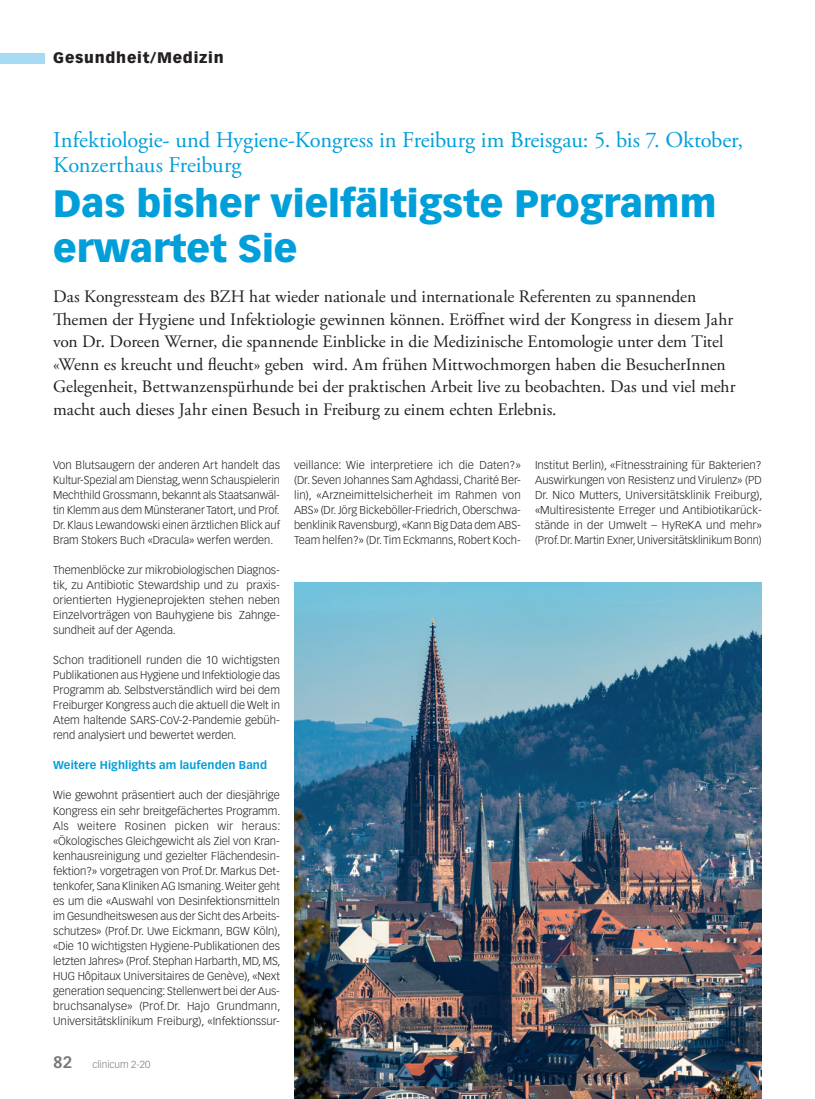
<style>
.page{position:relative;width:815px;height:1099px;background:#fff}
.page>*{position:absolute;margin:0;border:0;box-sizing:border-box;transform-origin:0 0}
.Titel_GM{font:900 37.5px/45px "Vectora LT Std";color:#009fda}
.Obertitel_GM{font:22.5px/25px "Adobe Garamond Pro";letter-spacing:-.005em;color:#009fda}
.Lead{font:17.5px/22.5px "Adobe Garamond Pro";letter-spacing:-.005em;color:#231f20}
.t1{font:900 15px "Vectora LT Std";letter-spacing:.05em;color:#231f20}
.Lauftext{font:300 11.25px/15px "Vectora LT Std";color:#231f20;text-align:justify}
.ZT_GM{font:700 11.25px "Vectora LT Std";letter-spacing:.005em;color:#009fda}
.t2{font:300 10px "Vectora LT Std";color:#76787b}
.s1{font-weight:700;font-size:16.25px}
</style>
<div class="page">
<div style="left:0;top:53px;width:45px;height:10px;background:#a5daf2"></div>
<img style="left:294px;top:582px;width:468px;height:516px">
<h3 class="t1" style="left:53px;top:49px;width:172px">Gesundheit/Medizin</h3>
<p class="Obertitel_GM" style="left:53px;top:128px;width:691px">Infektiologie- und Hygiene-Kongress in Freiburg im Breisgau: 5. bis 7. Oktober,<br>Konzerthaus Freiburg</p>
<p class="Titel_GM" style="left:53px;top:180px;width:665px">Das bisher vielfältigste Programm erwartet Sie</p>
<p class="Lead" style="left:53px;top:286px;width:684px">Das Kongressteam des BZH hat wieder nationale und internationale Referenten zu spannenden Themen der Hygiene und Infektiologie gewinnen können. Eröffnet wird der Kongress in diesem Jahr von Dr. Doreen Werner, die spannende Einblicke in die Medizinische Entomologie unter dem Titel «Wenn es kreucht und fleucht» geben wird. Am frühen Mittwochmorgen haben die BesucherInnen Gelegenheit, Bettwanzenspürhunde bei der praktischen Arbeit live zu beobachten. Das und viel mehr macht auch dieses Jahr einen Besuch in Freiburg zu einem echten Erlebnis.</p>
<p class="Lauftext" style="left:53px;top:458px;width:228px">Von Blutsaugern der anderen Art handelt das Kultur-Spezial am Dienstag, wenn Schauspielerin Mechthild Grossmann, bekannt als Staatsanwäl&shy;tin Klemm aus dem Münsteraner Tatort, und Prof.<br>Dr. Klaus Lewandowski einen ärztlichen Blick auf Bram Stokers Buch «Dracula» werfen werden.</p>
<p class="Lauftext" style="left:53px;top:563px;width:228px">Themenblöcke zur mikrobiologischen Diagnos&shy;tik, zu Antibiotic Stewardship und zu praxis&shy;orientierten Hygieneprojekten stehen neben Einzelvorträgen von Bauhygiene bis Zahnge&shy;sundheit auf der Agenda.</p>
<p class="Lauftext" style="left:53px;top:653px;width:228px">Schon traditionell runden die 10 wichtigsten Publikationen aus Hygiene und Infektiologie das Programm ab. Selbstverständlich wird bei dem Freiburger Kongress auch die aktuell die Welt in Atem haltende SARS-CoV-2-Pandemie gebüh&shy;rend analysiert und bewertet werden.</p>
<p class="ZT_GM" style="left:53px;top:758px;width:216px">Weitere Highlights am laufenden Band</p>
<p class="Lauftext" style="left:53px;top:788px;width:229px">Wie gewohnt präsentiert auch der diesjährige Kongress ein sehr breitgefächertes Programm.<br>Als weitere Rosinen picken wir heraus: «Ökologisches Gleichgewicht als Ziel von Kran&shy;kenhausreinigung und gezielter Flächendesin&shy;fektion?» vorgetragen von Prof.Dr. Markus Det&shy;tenkofer, Sana Kliniken AG Ismaning. Weiter geht es um die «Auswahl von Desinfektionsmitteln im Gesundheitswesen aus der Sicht des Arbeits&shy;schutzes» (Prof.Dr. Uwe Eickmann, BGW Köln), «Die 10 wichtigsten Hygiene-Publikationen des letzten Jahres» (Prof. Stephan Harbarth, MD, MS, HUG Hôpitaux Universitaires de Genève), «Next generation sequencing: Stellenwert bei der Aus&shy;bruchsanalyse» (Prof.Dr. Hajo Grundmann, Universitätsklinikum Freiburg), «Infektionssur-</p>
<p class="t2" style="left:53px;top:1058px;width:99px"><span class="s1">82</span> clinicum 2-20</p>
<p class="Lauftext" style="left:294px;top:458px;width:228px">veillance: Wie interpretiere ich die Daten?» (Dr. Seven Johannes Sam Aghdassi, Charité Ber&shy;lin), «Arzneimittelsicherheit im Rahmen von ABS» (Dr. Jörg Bickeböller-Friedrich, Oberschwa&shy;benklinik Ravensburg), «Kann Big Data dem ABS-Team helfen?» (Dr. Tim Eckmanns, Robert Koch-</p>
<p class="Lauftext" style="left:535px;top:458px;width:229px">Institut Berlin), «Fitnesstraining für Bakterien?<br>Auswirkungen von Resistenz und Virulenz» (PD Dr. Nico Mutters, Universitätsklinik Freiburg), «Multiresistente Erreger und Antibiotikarück&shy;stände in der Umwelt – HyReKA und mehr» (Prof.Dr. Martin Exner, Universitätsklinikum Bonn)</p>
</div>
